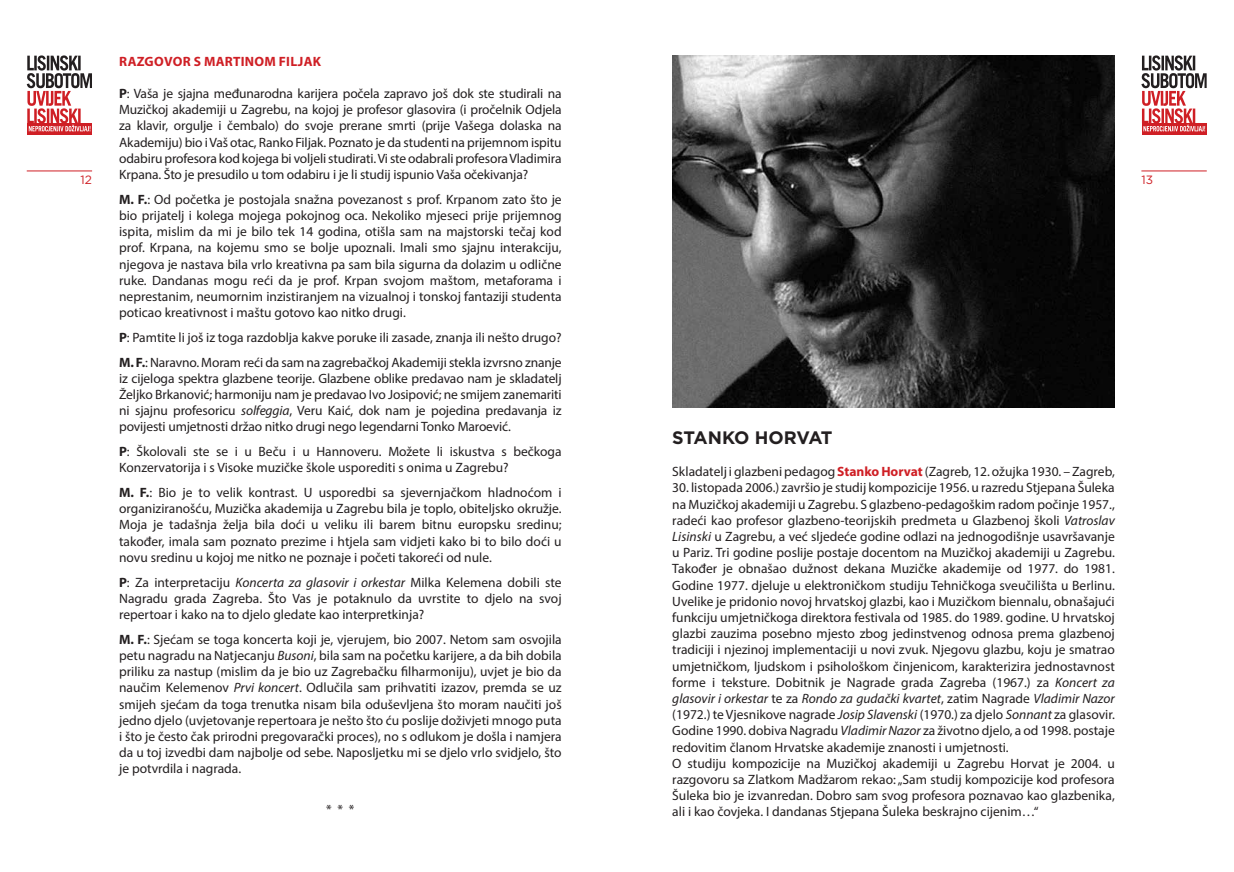
<style>
.page{position:relative;width:1234px;height:872px;background:#fff}
.page>*{position:absolute;margin:0;border:0;box-sizing:border-box;transform-origin:0 0}
.t1{font:700 18px "Gotham";letter-spacing:-.02em;color:#231f20}
.t2{font:13.5px/16.2px "Myriad Pro";color:#231f20;text-align:justify}
.t3{font:700 13.5px "Myriad Pro";letter-spacing:.02em;color:#cf1f25}
.t4{font:12px "Gotham";color:#cf1f25}
.s1{font-weight:700}
.s2{font-style:italic}
.s3{font-weight:700;color:#cf1f25}
</style>
<div class="page">
<svg style="left:27px;top:131px;width:65px;height:4px"></svg>
<svg style="left:27px;top:55px;width:65px;height:76px"></svg>
<svg style="left:1142px;top:131px;width:64px;height:4px"></svg>
<svg style="left:1141px;top:55px;width:65px;height:76px"></svg>
<hr style="left:27px;top:171px;width:65px;height:1px;background:#cf1f25">
<hr style="left:1141px;top:171px;width:65px;height:1px;background:#cf1f25">
<img style="left:672px;top:55px;width:442px;height:352px">
<p class="t3" style="left:119px;top:52px;width:203px">RAZGOVOR S MARTINOM FILJAK</p>
<p class="t2" style="left:119px;top:85px;width:444px"><span class="s1">P</span>: Vaša je sjajna međunarodna karijera počela zapravo još dok ste studirali na Muzičkoj akademiji u Zagrebu, na kojoj je profesor glasovira (i pročelnik Odjela za klavir, orgulje i čembalo) do svoje prerane smrti (prije Vašega dolaska na Akademiju) bio i Vaš otac, Ranko Filjak. Poznato je da studenti na prijemnom ispitu odabiru profesora kod kojega bi voljeli studirati. Vi ste odabrali profesora Vladimira Krpana. Što je presudilo u tom odabiru i je li studij ispunio Vaša očekivanja?</p>
<p class="t2" style="left:119px;top:191px;width:444px"><span class="s1">M. F.</span>: Od početka je postojala snažna povezanost s prof. Krpanom zato što je bio prijatelj i kolega mojega pokojnog oca. Nekoliko mjeseci prije prijemnog ispita, mislim da mi je bilo tek 14 godina, otišla sam na majstorski tečaj kod prof. Krpana, na kojemu smo se bolje upoznali. Imali smo sjajnu interakciju, njegova je nastava bila vrlo kreativna pa sam bila sigurna da dolazim u odlične ruke. Dandanas mogu reći da je prof. Krpan svojom maštom, metaforama i neprestanim, neumornim inzistiranjem na vizualnoj i tonskoj fantaziji studenta poticao kreativnost i maštu gotovo kao nitko drugi.</p>
<p class="t2" style="left:119px;top:325px;width:444px;line-height:24.8px"><span class="s1">P</span>: Pamtite li još iz toga razdoblja kakve poruke ili zasade, znanja ili nešto drugo?<br><span class="s1">M. F.</span>: Naravno. Moram reći da sam na zagrebačkoj Akademiji stekla izvrsno znanje</p>
<p class="t2" style="left:119px;top:370px;width:444px">iz cijeloga spektra glazbene teorije. Glazbene oblike predavao nam je skladatelj Željko Brkanović; harmoniju nam je predavao Ivo Josipović; ne smijem zanemariti ni sjajnu profesoricu <span class="s2">solfeggia</span>, Veru Kaić, dok nam je pojedina predavanja iz povijesti umjetnosti držao nitko drugi nego legendarni Tonko Maroević.</p>
<p class="t2" style="left:119px;top:443px;width:444px"><span class="s1">P</span>: Školovali ste se i u Beču i u Hannoveru. Možete li iskustva s bečkoga<br>Konzervatorija i s Visoke muzičke škole usporediti s onima u Zagrebu?</p>
<p class="t2" style="left:119px;top:484px;width:444px"><span class="s1">M. F.</span>: Bio je to velik kontrast. U usporedbi sa sjevernjačkom hladnoćom i organiziranošću, Muzička akademija u Zagrebu bila je toplo, obiteljsko okružje.<br>Moja je tadašnja želja bila doći u veliku ili barem bitnu europsku sredinu; također, imala sam poznato prezime i htjela sam vidjeti kako bi to bilo doći u novu sredinu u kojoj me nitko ne poznaje i početi takoreći od nule.</p>
<p class="t2" style="left:119px;top:574px;width:444px"><span class="s1">P</span>: Za interpretaciju <span class="s2">Koncerta za glasovir i orkestar</span> Milka Kelemena dobili ste Nagradu grada Zagreba. Što Vas je potaknulo da uvrstite to djelo na svoj repertoar i kako na to djelo gledate kao interpretkinja?</p>
<p class="t2" style="left:119px;top:631px;width:444px"><span class="s1">M. F.</span>: Sjećam se toga koncerta koji je, vjerujem, bio 2007. Netom sam osvojila petu nagradu na Natjecanju <span class="s2">Busoni</span>, bila sam na početku karijere, a da bih dobila priliku za nastup (mislim da je bio uz Zagrebačku filharmoniju), uvjet je bio da naučim Kelemenov <span class="s2">Prvi koncert</span>. Odlučila sam prihvatiti izazov, premda se uz smijeh sjećam da toga trenutka nisam bila oduševljena što moram naučiti još jedno djelo (uvjetovanje repertoara je nešto što ću poslije doživjeti mnogo puta i što je često čak prirodni pregovarački proces), no s odlukom je došla i namjera da u toj izvedbi dam najbolje od sebe. Naposljetku mi se djelo vrlo svidjelo, što je potvrdila i nagrada.</p>
<p class="t2" style="left:326px;top:801px;width:30px">* * *</p>
<p class="t4" style="left:81px;top:172px;width:13px">12</p>
<p class="t4" style="left:1141px;top:172px;width:13px">13</p>
<h1 class="t1" style="left:672px;top:425px;width:162px">STANKO HORVAT</h1>
<p class="t2" style="left:672px;top:463px;width:444px">Skladatelj i glazbeni pedagog <span class="s3">Stanko Horvat</span>(Zagreb, 12. ožujka 1930. – Zagreb,</p>
<p class="t2" style="left:672px;top:479px;width:444px;text-align:left">30. listopada 2006.) završio je studij kompozicije 1956. u razredu Stjepana Šuleka na Muzičkoj akademiji u Zagrebu. S glazbeno-pedagoškim radom počinje 1957., radeći kao profesor glazbeno-teorijskih predmeta u Glazbenoj školi <span class="s2">Vatroslav Lisinski</span> u Zagrebu, a već sljedeće godine odlazi na jednogodišnje usavršavanje u Pariz. Tri godine poslije postaje docentom na Muzičkoj akademiji u Zagrebu.<br>Također je obnašao dužnost dekana Muzičke akademije od 1977. do 1981.<br>Godine 1977. djeluje u elektroničkom studiju Tehničkoga sveučilišta u Berlinu.<br>Uvelike je pridonio novoj hrvatskoj glazbi, kao i Muzičkom biennalu, obnašajući funkciju umjetničkoga direktora festivala od 1985. do 1989. godine. U hrvatskoj glazbi zauzima posebno mjesto zbog jedinstvenog odnosa prema glazbenoj tradiciji i njezinoj implementaciji u novi zvuk. Njegovu glazbu, koju je smatrao umjetničkom, ljudskom i psihološkom činjenicom, karakterizira jednostavnost forme i teksture. Dobitnik je Nagrade grada Zagreba (1967.) za <span class="s2">Koncert za glasovir i orkestar</span> te za <span class="s2">Rondo za gudački kvartet</span>, zatim Nagrade <span class="s2">Vladimir Nazor </span>(1972.) te Vjesnikove nagrade <span class="s2">Josip Slavenski</span> (1970.) za djelo <span class="s2">Sonnant</span> za glasovir.<br>Godine 1990. dobiva Nagradu <span class="s2">Vladimir Nazor</span> za životno djelo, a od 1998. postaje redovitim članom Hrvatske akademije znanosti i umjetnosti.<br>O studiju kompozicije na Muzičkoj akademiji u Zagrebu Horvat je 2004. u razgovoru sa Zlatkom Madžarom rekao: „Sam studij kompozicije kod profesora Šuleka bio je izvanredan. Dobro sam svog profesora poznavao kao glazbenika, ali i kao čovjeka. I dandanas Stjepana Šuleka beskrajno cijenim…“</p>
</div>
